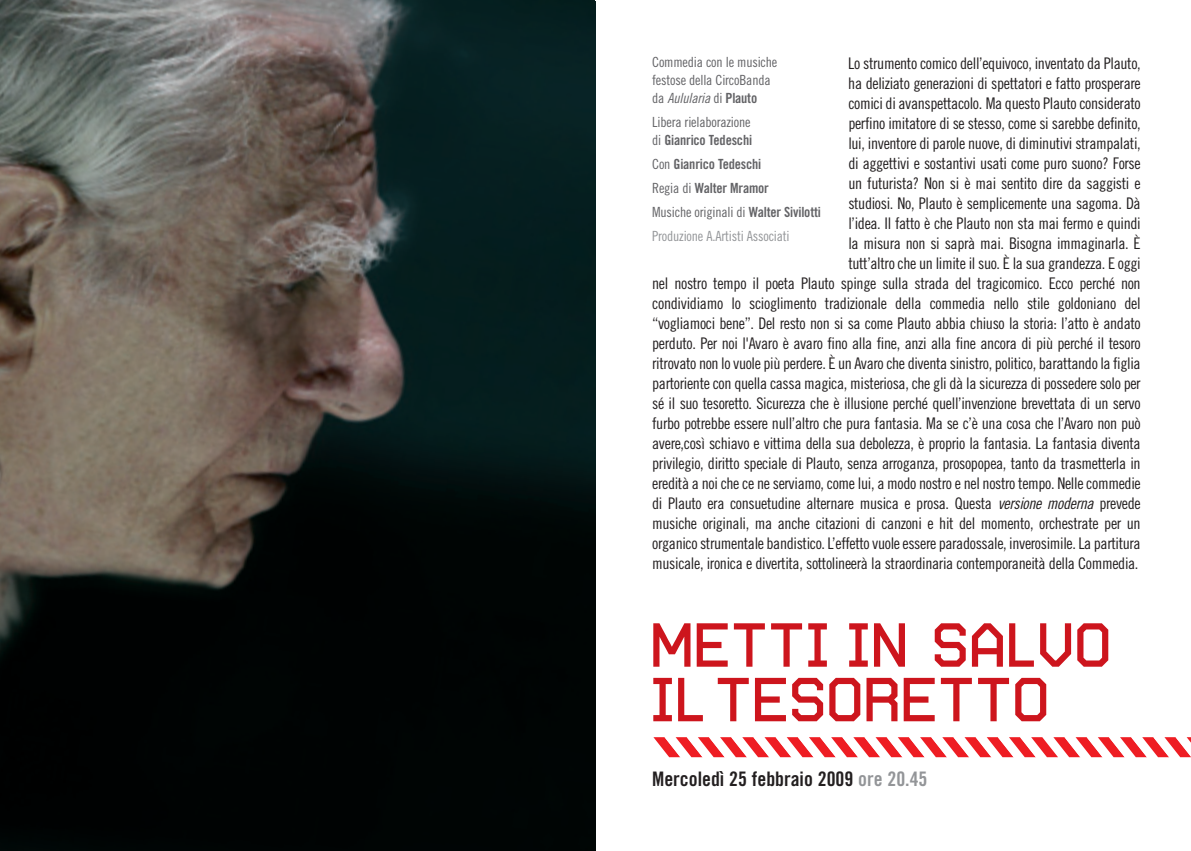
<style>
.page{position:relative;width:1191px;height:851px;background:#fff}
.page>*{position:absolute;margin:0;border:0;box-sizing:border-box;transform-origin:0 0}
.t1{font:62px/54.6px "Autobahn";color:#cd151d}
.t2{font:20px "Trade Gothic Bold Cond Twenty";color:#231f20}
.t3{font:16px/20px "Trade Gothic Cond Eighteen";letter-spacing:-.02em;color:#231f20;text-align:right}
.t4{font:14px/18px "Trade Gothic Cond Eighteen";letter-spacing:-.015em;color:#636366}
.t5{font:14px/24px "Trade Gothic Cond Eighteen";letter-spacing:-.015em;color:#939598}
.t6{font:14px/24px "Trade Gothic Bold Cond Twenty";letter-spacing:-.015em;color:#636366}
.s1{font-style:italic}
.s2{font-family:"Trade Gothic Bold Cond Twenty"}
.s3{font-family:"Trade Gothic Cond Eighteen"}
.s4{color:#636366}
.s5{font-family:"Trade Gothic Bold Cond Twenty";color:#636366}
.s6{color:#939598}
</style>
<div class="page">
<svg style="left:653px;top:737px;width:538px;height:20px"></svg>
<img style="left:0;top:0;width:595px;height:850px">
<p class="t4" style="left:652px;top:54px;width:127px">Commedia con le musiche festose della CircoBanda da <span class="s1">Aulularia</span>di <span class="s2">Plauto</span></p>
<p class="t4" style="left:652px;top:114px;width:100px">Libera rielaborazione</p>
<p class="t6" style="left:652px;top:129px;width:118px"><span class="s3">di</span> Gianrico Tedeschi<br><span class="s3">Con</span> Gianrico Tedeschi<br><span class="s3">Regia di</span> Walter Mramor</p>
<p class="t5" style="left:652px;top:201px;width:170px"><span class="s4">Musiche originali di</span> <span class="s5">Walter Sivilotti<br></span>Produzione A.Artisti Associati</p>
<p class="t3" style="left:652px;top:54px;width:490px">Lo strumento comico dell’equivoco, inventato da Plauto,<br>ha deliziato generazioni di spettatori e fatto prosperare<br>comici di avanspettacolo. Ma questo Plauto considerato<br>perfino imitatore di se stesso, come si sarebbe definito,<br>lui, inventore di parole nuove, di diminutivi strampalati,<br>di aggettivi e sostantivi usati come puro suono? Forse<br>un futurista? Non si è mai sentito dire da saggisti e<br>studiosi. No, Plauto è semplicemente una sagoma. Dà<br>l’idea. Il fatto è che Plauto non sta mai fermo e quindi<br>la misura non si saprà mai. Bisogna immaginarla. È<br>tutt’altro che un limite il suo. È la sua grandezza. E oggi<br>nel nostro tempo il poeta Plauto spinge sulla strada del tragicomico. Ecco perché non condividiamo lo scioglimento tradizionale della commedia nello stile goldoniano del “vogliamoci bene”. Del resto non si sa come Plauto abbia chiuso la storia: l’atto è andato perduto. Per noi l'Avaro è avaro fino alla fine, anzi alla fine ancora di più perché il tesoro ritrovato non lo vuole più perdere. È un Avaro che diventa sinistro, politico, barattando la figlia partoriente con quella cassa magica, misteriosa, che gli dà la sicurezza di possedere solo per sé il suo tesoretto. Sicurezza che è illusione perché quell’invenzione brevettata di un servo furbo potrebbe essere null’altro che pura fantasia. Ma se c’è una cosa che l’Avaro non può avere,così schiavo e vittima della sua debolezza, è proprio la fantasia. La fantasia diventa privilegio, diritto speciale di Plauto, senza arroganza, prosopopea, tanto da trasmetterla in eredità a noi che ce ne serviamo, come lui, a modo nostro e nel nostro tempo. Nelle commedie di Plauto era consuetudine alternare musica e prosa. Questa <span class="s1">versione moderna</span> prevede musiche originali, ma anche citazioni di canzoni e hit del momento, orchestrate per un organico strumentale bandistico. L’effetto vuole essere paradossale, inverosimile. La partitura musicale, ironica e divertita, sottolineerà la straordinaria contemporaneità della Commedia.</p>
<h1 class="t1" style="left:650px;top:618px;width:463px">METTI IN SALVO<br>IL TESORETTO</h1>
<p class="t2" style="left:652px;top:771px;width:277px">Mercoledì 25 febbraio 2009 <span class="s6">ore 20.45</span></p>
</div>
